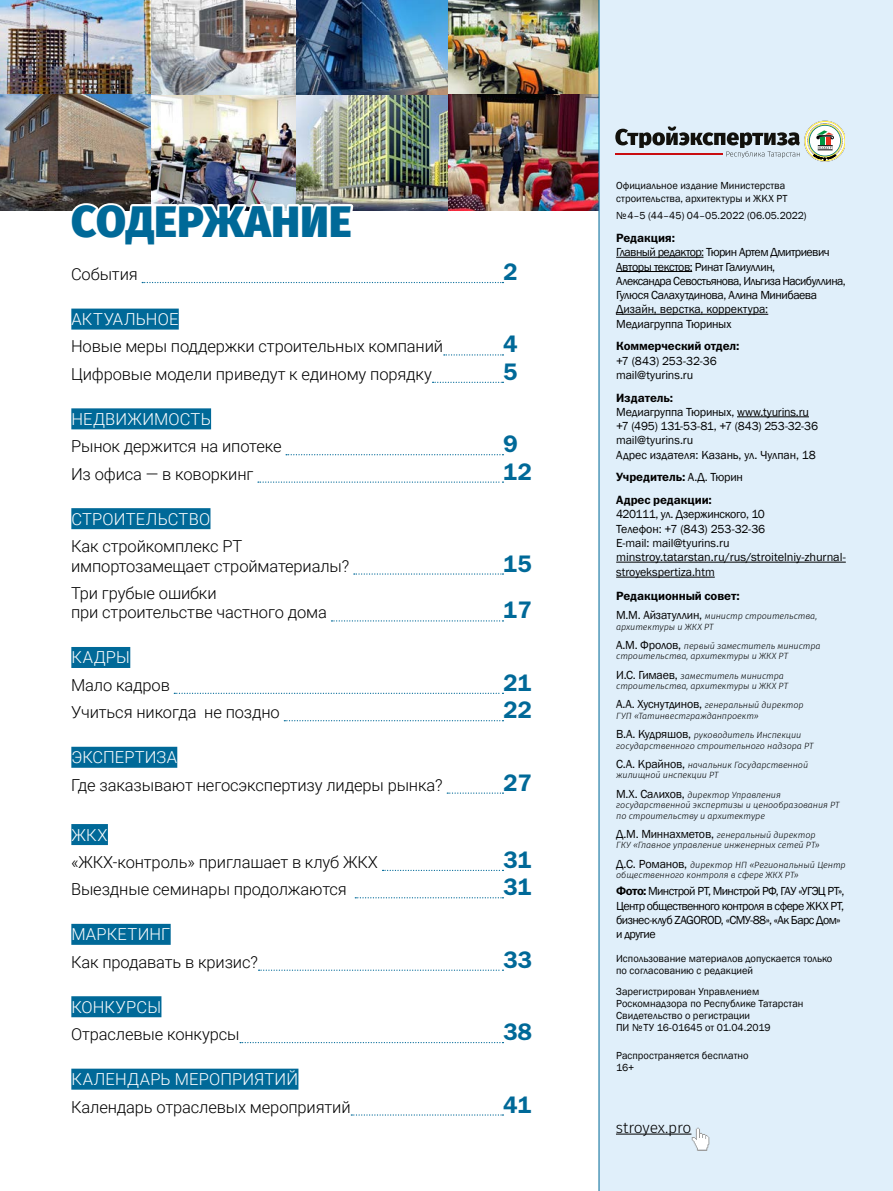
<style>
.page{position:relative;width:893px;height:1191px;background:#fff}
.page>*{position:absolute;margin:0;border:0;box-sizing:border-box;transform-origin:0 0}
.t1{font:900 43.35px "Fira Sans";letter-spacing:.01em;color:#006998}
.t2{font:24px "Franklin Gothic Demi C";letter-spacing:-.01em;color:#006998}
.t3{font:300 16.5px/19.5px "Roboto";letter-spacing:-.01em;color:#000}
.t4{font:300 16.5px "Roboto";letter-spacing:.01em;color:#fff}
.t5{font:300 15.75px "Fira Sans";letter-spacing:-.01em;color:#000}
.t6{font:12px/14.2px "Franklin Gothic";letter-spacing:-.025em;color:#000}
.t7{font:12px/14.2px "Franklin Gothic";letter-spacing:-.045em;color:#000}
.t8{font:12px/22.8px "Franklin Gothic Demi C";letter-spacing:-.01em;color:#000}
.t9{font:12px/14.2px "Franklin Gothic";letter-spacing:-.005em;color:#000}
.t10{font:10.5px/12px "Franklin Gothic";color:#000}
.t11{font:italic 300 9px/10.5px "Fira Sans";letter-spacing:-.005em;color:#000}
.s1{font-family:"Franklin Gothic"}
.s2{font-family:"Franklin Gothic";font-weight:400;font-style:normal;font-size:12px}
.s3{font-family:"Franklin Gothic Demi C"}
</style>
<div class="page">
<img style="left:302px;top:0;width:297px;height:210px">
<div style="left:599px;top:0;width:294px;height:1191px;background:#e0effa"></div>
<img style="left:0;top:0;width:302px;height:210px">
<img style="left:66px;top:101px;width:290px;height:183px">
<svg style="left:142px;top:282px;width:361px;height:1px"></svg>
<div style="left:71px;top:308px;width:108px;height:21px;background:#006998"></div>
<svg style="left:444px;top:354px;width:59px;height:1px"></svg>
<svg style="left:433px;top:382px;width:70px;height:1px"></svg>
<div style="left:71px;top:408px;width:140px;height:21px;background:#006998"></div>
<svg style="left:286px;top:454px;width:217px;height:1px"></svg>
<svg style="left:258px;top:481px;width:245px;height:2px"></svg>
<div style="left:71px;top:508px;width:139px;height:21px;background:#006998"></div>
<svg style="left:354px;top:573px;width:149px;height:1px"></svg>
<svg style="left:331px;top:620px;width:172px;height:1px"></svg>
<div style="left:71px;top:647px;width:59px;height:21px;background:#006998"></div>
<svg style="left:174px;top:692px;width:329px;height:2px"></svg>
<svg style="left:284px;top:720px;width:219px;height:1px"></svg>
<div style="left:71px;top:746px;width:106px;height:21px;background:#006998"></div>
<svg style="left:447px;top:792px;width:56px;height:1px"></svg>
<div style="left:71px;top:824px;width:37px;height:21px;background:#006998"></div>
<svg style="left:382px;top:869px;width:121px;height:2px"></svg>
<svg style="left:355px;top:897px;width:148px;height:1px"></svg>
<div style="left:71px;top:924px;width:100px;height:21px;background:#006998"></div>
<svg style="left:259px;top:969px;width:244px;height:1px"></svg>
<div style="left:71px;top:996px;width:90px;height:21px;background:#006998"></div>
<svg style="left:240px;top:1042px;width:263px;height:1px"></svg>
<div style="left:71px;top:1068px;width:227px;height:21px;background:#006998"></div>
<svg style="left:351px;top:1114px;width:152px;height:1px"></svg>
<hr style="left:616px;top:257px;width:87px;height:1px;background:#000">
<hr style="left:616px;top:271px;width:76px;height:1px;background:#000">
<hr style="left:616px;top:314px;width:152px;height:1px;background:#000">
<hr style="left:737px;top:416px;width:72px;height:1px;background:#000">
<hr style="left:616px;top:562px;width:230px;height:1px;background:#000">
<hr style="left:616px;top:577px;width:99px;height:1px;background:#000">
<hr style="left:599px;top:0;width:1px;height:1191px;background:#006998">
<svg style="left:615px;top:121px;width:230px;height:40px"></svg>
<hr style="left:616px;top:1133px;width:75px;height:1px;background:#000">
<svg style="left:692px;top:1127px;width:17px;height:24px"></svg>
<h1 class="t1" style="left:71px;top:182px;width:282px">СОДЕРЖАНИЕ</h1>
<h3 class="t3" style="left:71px;top:264px;width:68px">События</h3>
<h2 class="t2" style="left:503px;top:258px;width:16px">2</h2>
<h3 class="t4" style="left:71px;top:308px;width:109px">АКТУАЛЬНОЕ</h3>
<h3 class="t3" style="left:71px;top:336px;width:374px">Новые меры поддержки строительных компаний</h3>
<h2 class="t2" style="left:503px;top:331px;width:16px">4</h2>
<h3 class="t3" style="left:71px;top:363px;width:362px">Цифровые модели приведут к единому порядку</h3>
<h2 class="t2" style="left:503px;top:358px;width:16px">5</h2>
<h3 class="t4" style="left:71px;top:407px;width:141px">НЕДВИЖИМОСТЬ</h3>
<h3 class="t3" style="left:71px;top:436px;width:212px">Рынок держится на ипотеке</h3>
<h2 class="t2" style="left:503px;top:430px;width:16px">9</h2>
<h3 class="t3" style="left:71px;top:463px;width:184px">Из офиса — в коворкинг</h3>
<h2 class="t2" style="left:503px;top:458px;width:31px">12</h2>
<h3 class="t4" style="left:71px;top:507px;width:140px">СТРОИТЕЛЬСТВО</h3>
<h3 class="t3" style="left:71px;top:536px;width:280px">Как стройкомплекс РТ импортозамещает стройматериалы?</h3>
<h2 class="t2" style="left:503px;top:550px;width:31px">15</h2>
<h3 class="t3" style="left:71px;top:583px;width:257px">Три грубые ошибки<br>при строительстве частного дома</h3>
<h2 class="t2" style="left:503px;top:596px;width:31px">17</h2>
<h3 class="t4" style="left:71px;top:646px;width:60px">КАДРЫ</h3>
<h3 class="t3" style="left:71px;top:674px;width:100px">Мало кадров</h3>
<h2 class="t2" style="left:503px;top:669px;width:31px">21</h2>
<h3 class="t3" style="left:71px;top:702px;width:210px">Учиться никогда не поздно</h3>
<h2 class="t2" style="left:503px;top:696px;width:31px">22</h2>
<h3 class="t4" style="left:71px;top:746px;width:107px">ЭКСПЕРТИЗА</h3>
<h3 class="t3" style="left:71px;top:774px;width:373px">Где заказывают негосэкспертизу лидеры рынка?</h3>
<h2 class="t2" style="left:503px;top:769px;width:31px">27</h2>
<h3 class="t4" style="left:71px;top:823px;width:38px">ЖКХ</h3>
<h3 class="t3" style="left:71px;top:851px;width:308px">«ЖКХ-контроль» приглашает в клуб ЖКХ</h3>
<h2 class="t2" style="left:503px;top:846px;width:31px">31</h2>
<h3 class="t3" style="left:71px;top:879px;width:277px">Выездные семинары продолжаются</h3>
<h2 class="t2" style="left:503px;top:873px;width:31px">31</h2>
<h3 class="t4" style="left:71px;top:923px;width:101px">МАРКЕТИНГ</h3>
<h3 class="t3" style="left:71px;top:951px;width:188px">Как продавать в кризис?</h3>
<h2 class="t2" style="left:503px;top:946px;width:31px">33</h2>
<h3 class="t4" style="left:71px;top:995px;width:91px">КОНКУРСЫ</h3>
<h3 class="t3" style="left:71px;top:1024px;width:170px">Отраслевые конкурсы</h3>
<h2 class="t2" style="left:503px;top:1018px;width:31px">38</h2>
<h3 class="t4" style="left:71px;top:1067px;width:228px">КАЛЕНДАРЬ МЕРОПРИЯТИЙ</h3>
<h3 class="t3" style="left:71px;top:1096px;width:281px">Календарь отраслевых мероприятий</h3>
<h2 class="t2" style="left:503px;top:1090px;width:31px">41</h2>
<p class="t10" style="left:616px;top:178px;width:173px;line-height:13.5px">Официальное издание Министерства строительства, архитектуры и ЖКХ РТ</p>
<p class="t10" style="left:616px;top:210px;width:192px">№ 4–5 (44–45) 04–05.2022 (06.05.2022)</p>
<h3 class="t8" style="left:616px;top:226px;width:60px">Редакция:</h3>
<h3 class="t6" style="left:616px;top:245px;width:231px">Главный редактор: Тюрин Артем Дмитриевич Авторы текстов: Ринат Галиуллин,<br>Александра Севостьянова, Ильгиза Насибуллина, Гулюся Салахутдинова, Алина Минибаева Дизайн, верстка, корректура:<br>Медиагруппа Тюриных</h3>
<h3 class="t8" style="left:616px;top:334px;width:125px">Коммерческий отдел:</h3>
<h3 class="t9" style="left:616px;top:354px;width:102px">+7 (843) 253-32-36 mail@tyurins.ru</h3>
<h3 class="t8" style="left:616px;top:386px;width:58px">Издатель:</h3>
<h3 class="t6" style="left:616px;top:405px;width:203px">Медиагруппа Тюриных, www.tyurins.ru +7 (495) 131-53-81, +7 (843) 253-32-36 mail@tyurins.ru<br>Адрес издателя: Казань, ул. Чулпан, 18</h3>
<h3 class="t8" style="left:616px;top:465px;width:128px">Учредитель: <span class="s1">А.Д. Тюрин<br></span>Адрес редакции:</h3>
<h3 class="t6" style="left:616px;top:507px;width:231px">420111, ул. Дзержинского, 10<br>Телефон: +7 (843) 253-32-36<br>E-mail: mail@tyurins.ru minstroy.tatarstan.ru/rus/stroitelniy-zhurnal&shy;stroyekspertiza.htm</h3>
<h3 class="t8" style="left:616px;top:584px;width:125px">Редакционный совет:</h3>
<p class="t11" style="left:616px;top:610px;width:203px"><span class="s2">М.М. Айзатуллин,</span> министр строительства, архитектуры и ЖКХ РТ</p>
<p class="t11" style="left:616px;top:640px;width:206px"><span class="s2">А.М. Фролов,</span> первый заместитель министра строительства, архитектуры и ЖКХ РТ</p>
<p class="t11" style="left:616px;top:670px;width:173px"><span class="s2">И.С. Гимаев,</span> заместитель министра строительства, архитектуры и ЖКХ РТ</p>
<p class="t11" style="left:616px;top:700px;width:189px"><span class="s2">А.А. Хуснутдинов,</span> генеральный директор<br>ГУП «Татинвестгражданпроект»</p>
<p class="t11" style="left:616px;top:729px;width:199px"><span class="s2">В.А. Кудряшов,</span> руководитель Инспекции государственного строительного надзора РТ</p>
<p class="t11" style="left:616px;top:759px;width:193px"><span class="s2">С.А. Крайнов,</span> начальник Государственной жилищной инспекции РТ</p>
<p class="t11" style="left:616px;top:789px;width:225px"><span class="s2">М.Х. Салихов,</span> директор Управления государственной экспертизы и ценообразования РТ по строительству и архитектуре</p>
<p class="t11" style="left:616px;top:829px;width:205px"><span class="s2">Д.М. Миннахметов,</span> генеральный директор<br>ГКУ «Главное управление инженерных сетей РТ»</p>
<p class="t11" style="left:616px;top:859px;width:231px"><span class="s2">Д.С. Романов,</span> директор НП «Региональный Центр общественного контроля в сфере ЖКХ РТ»</p>
<h3 class="t7" style="left:616px;top:884px;width:230px"><span class="s3">Фото:</span> Минстрой РТ, Минстрой РФ, ГАУ «УГЭЦ РТ», Центр общественного контроля в сфере ЖКХ РТ, бизнес-клуб ZAGOROD, «СМУ-88», «Ак Барс Дом» и другие</h3>
<p class="t10" style="left:616px;top:953px;width:218px">Использование материалов допускается только по согласованию с редакцией</p>
<p class="t10" style="left:616px;top:985px;width:189px">Зарегистрирован Управлением<br>Роскомнадзора по Республике Татарстан<br>Свидетельство о регистрации<br>ПИ №ТУ 16-01645 от 01.04.2019</p>
<p class="t10" style="left:616px;top:1049px;width:134px">Распространяется бесплатно<br>16+</p>
<h3 class="t5" style="left:616px;top:1116px;width:77px">stroyex.pro</h3>
</div>
